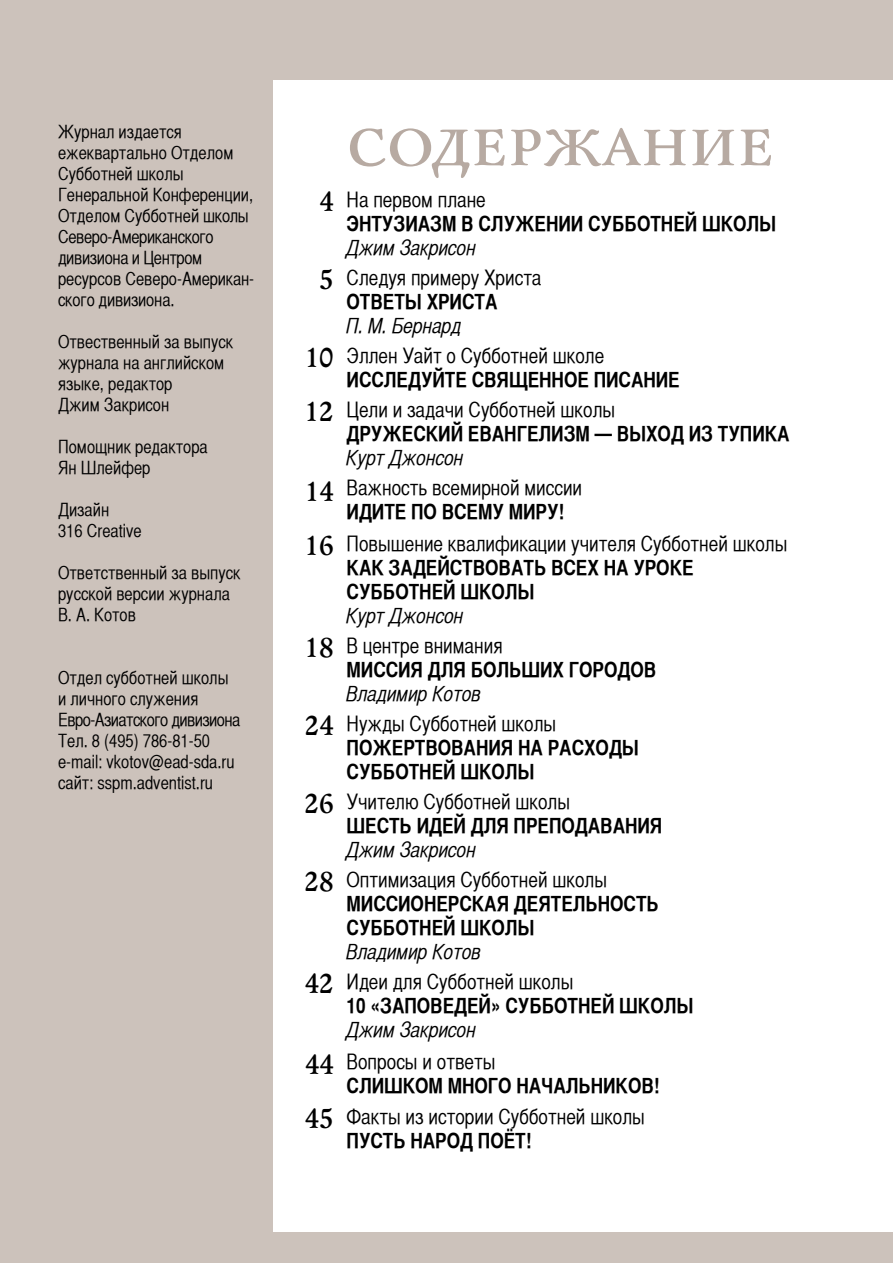
<style>
.page{position:relative;width:893px;height:1263px;background:#fff}
.page>*{position:absolute;margin:0;border:0;box-sizing:border-box;transform-origin:0 0}
.t1{font:700 51px "Bannikova C";color:#b7aaa2}
.t2{font:700 27px/54px "Bannikova C";color:#000}
.t3{font:21px/24px "Helvetica CY Bold";color:#000}
.t4{font:21px "Helvetica CY Plain";color:#000}
.t5{font:21px "Helvetica CY Oblique";color:#000}
.t6{font:18px/21px "Helvetica CY Plain";color:#000}
</style>
<div class="page">
<div style="left:0;top:0;width:893px;height:80px;background:#ccc2bb"></div>
<div style="left:0;top:1232px;width:893px;height:31px;background:#ccc2bb"></div>
<div style="left:0;top:0;width:272px;height:1241px;background:#ccc2bb"></div>
<p class="t6" style="left:58px;top:121px;width:197px">Журнал издается ежеквартально Отделом<br>Субботней школы<br>Генеральной Конференции,<br>Отделом Субботней школы<br>Северо-Американского дивизиона и Центром ресурсов Северо-Американ&shy;ского дивизиона.</p>
<p class="t6" style="left:58px;top:331px;width:177px">Отвественный за выпуск журнала на английском языке, редактор<br>Джим Закрисон</p>
<p class="t6" style="left:58px;top:436px;width:151px">Помощник редактора<br>Ян Шлейфер</p>
<p class="t6" style="left:58px;top:499px;width:85px">Дизайн<br>316 Creative</p>
<p class="t6" style="left:58px;top:562px;width:184px">Ответственный за выпуск русской версии журнала<br>В. А. Котов</p>
<p class="t6" style="left:58px;top:667px;width:184px">Отдел субботней школы и личного служения<br>Евро-Азиатского дивизиона<br>Тел. 8 (495) 786-81-50 e-mail: vkotov@ead-sda.ru сайт: sspm.adventist.ru</p>
<h2 class="t2" style="left:319px;top:176px;width:16px">4</h2>
<h2 class="t2" style="left:319px;top:254px;width:16px">5</h2>
<h2 class="t2" style="left:305px;top:332px;width:31px">10<br>12</h2>
<h2 class="t2" style="left:305px;top:465px;width:31px">14<br>16</h2>
<h2 class="t2" style="left:305px;top:621px;width:31px">18</h2>
<h2 class="t2" style="left:305px;top:699px;width:30px">24</h2>
<h2 class="t2" style="left:305px;top:777px;width:31px">26</h2>
<h2 class="t2" style="left:305px;top:855px;width:31px">28</h2>
<h2 class="t2" style="left:305px;top:957px;width:30px">42</h2>
<h2 class="t2" style="left:305px;top:1038px;width:30px">44<br>45</h2>
<h1 class="t1" style="left:347px;top:118px;width:429px">CОДЕРЖАНИЕ</h1>
<p class="t4" style="left:347px;top:188px;width:141px">На первом плане</p>
<p class="t3" style="left:347px;top:212px;width:431px">ЭНТУЗИАЗМ В СЛУЖЕНИИ СУББОТНЕЙ ШКОЛЫ</p>
<p class="t5" style="left:347px;top:236px;width:131px">Джим Закрисон</p>
<p class="t4" style="left:347px;top:266px;width:196px">Следуя примеру Христа</p>
<p class="t3" style="left:347px;top:290px;width:152px">ОТВЕТЫ ХРИСТА</p>
<p class="t5" style="left:347px;top:314px;width:117px">П. М. Бернард</p>
<p class="t4" style="left:347px;top:344px;width:259px">Эллен Уайт о Субботней школе</p>
<p class="t3" style="left:347px;top:368px;width:335px">ИССЛЕДУЙТЕ СВЯЩЕННОЕ ПИСАНИЕ</p>
<p class="t4" style="left:347px;top:398px;width:270px">Цели и задачи Субботней школы</p>
<p class="t3" style="left:347px;top:422px;width:445px">ДРУЖЕСКИЙ ЕВАНГЕЛИЗМ — ВЫХОД ИЗ ТУПИКА</p>
<p class="t5" style="left:347px;top:446px;width:119px">Курт Джонсон</p>
<p class="t4" style="left:347px;top:476px;width:237px">Важность всемирной миссии</p>
<p class="t3" style="left:347px;top:500px;width:219px">ИДИТЕ ПО ВСЕМУ МИРУ!</p>
<p class="t4" style="left:347px;top:532px;width:442px">Повышение квалификации учителя Субботней школы</p>
<p class="t3" style="left:347px;top:555px;width:349px">КАК ЗАДЕЙСТВОВАТЬ ВСЕХ НА УРОКЕ<br>СУББОТНЕЙ ШКОЛЫ</p>
<p class="t5" style="left:347px;top:604px;width:119px">Курт Джонсон</p>
<p class="t4" style="left:347px;top:634px;width:158px">В центре внимания</p>
<p class="t3" style="left:347px;top:657px;width:311px">МИССИЯ ДЛЯ БОЛЬШИХ ГОРОДОВ</p>
<p class="t5" style="left:347px;top:682px;width:136px">Владимир Котов</p>
<p class="t4" style="left:347px;top:712px;width:211px">Нужды Субботней школы</p>
<p class="t3" style="left:347px;top:735px;width:294px">ПОЖЕРТВОВАНИЯ НА РАСХОДЫ<br>СУББОТНЕЙ ШКОЛЫ</p>
<p class="t4" style="left:347px;top:790px;width:225px">Учителю Субботней школы</p>
<p class="t3" style="left:347px;top:813px;width:317px">ШЕСТЬ ИДЕЙ ДЛЯ ПРЕПОДАВАНИЯ</p>
<p class="t5" style="left:347px;top:838px;width:131px">Джим Закрисон</p>
<p class="t4" style="left:347px;top:868px;width:262px">Оптимизация Субботней школы</p>
<p class="t3" style="left:347px;top:891px;width:314px">МИССИОНЕРСКАЯ ДЕЯТЕЛЬНОСТЬ<br>СУББОТНЕЙ ШКОЛЫ</p>
<p class="t5" style="left:347px;top:940px;width:136px">Владимир Котов</p>
<p class="t4" style="left:347px;top:970px;width:228px">Идеи для Субботней школы</p>
<p class="t3" style="left:347px;top:993px;width:348px">10 «ЗАПОВЕДЕЙ» СУББОТНЕЙ ШКОЛЫ</p>
<p class="t5" style="left:347px;top:1018px;width:131px">Джим Закрисон</p>
<p class="t4" style="left:347px;top:1049px;width:150px">Вопросы и ответы</p>
<p class="t3" style="left:347px;top:1073px;width:314px">СЛИШКОМ МНОГО НАЧАЛЬНИКОВ!</p>
<p class="t4" style="left:347px;top:1105px;width:300px">Факты из истории Субботней школы</p>
<p class="t3" style="left:347px;top:1128px;width:186px">ПУСТЬ НАРОД ПОЁТ!</p>
</div>
